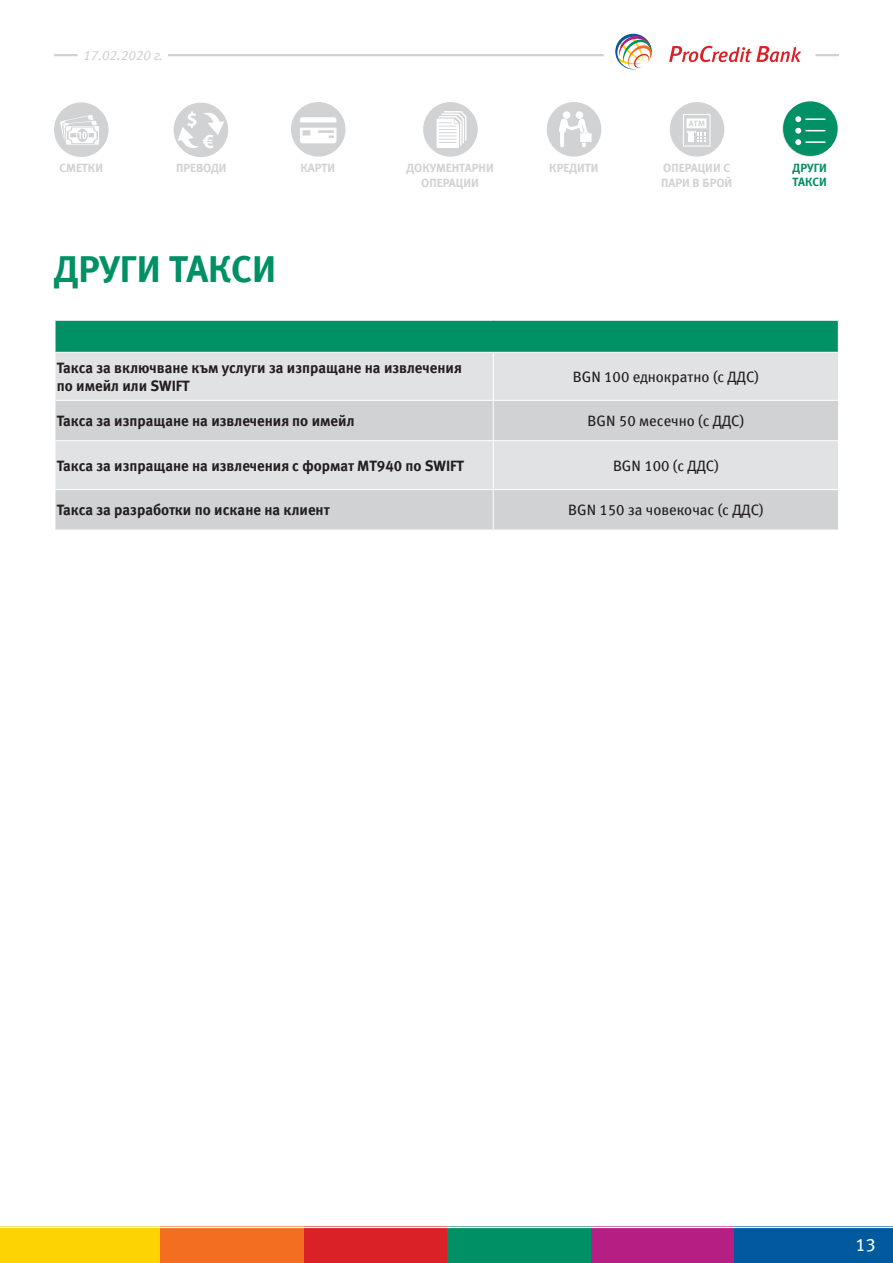
<style>
.page{position:relative;width:893px;height:1263px;background:#fff}
.page>*{position:absolute;margin:0;border:0;box-sizing:border-box;transform-origin:0 0}
.t1{font:37.5px "Meta Bold Cyr LF";color:#009065}
.t2{font:18px "Meta Book Cyr LF";color:#fff}
.t3{font:15px/18px "Meta Bold Cyr LF";color:#231f20}
.t4{font:15px "Meta Book Cyr LF";color:#231f20}
.t5{font:italic 13.5px "Meta Book Cyr LF";color:#d1d2d4}
.t6{font:12px/14.4px "Meta Bold Cyr LF";color:#d1d2d4}
.t7{font:12px/14.4px "Meta Bold Cyr LF";color:#009065}
</style>
<div class="page">
<hr style="left:168px;top:54px;width:436px;height:2px;background:#d1d2d4">
<hr style="left:815px;top:54px;width:24px;height:2px;background:#d1d2d4">
<hr style="left:54px;top:54px;width:24px;height:2px;background:#d1d2d4">
<svg style="left:615px;top:34px;width:37px;height:35px"></svg>
<svg style="left:669px;top:46px;width:132px;height:16px"></svg>
<div style="left:670px;top:102px;width:54px;height:55px;background:#d1d2d4;border-radius:50%"></div>
<div style="left:683px;top:114px;width:27px;height:32px;border:1px solid #fff"></div>
<svg style="left:687px;top:118px;width:19px;height:24px"></svg>
<svg style="left:174px;top:103px;width:54px;height:54px"></svg>
<div style="left:291px;top:102px;width:54px;height:55px;background:#d1d2d4;border-radius:50%"></div>
<svg style="left:300px;top:128px;width:36px;height:15px"></svg>
<svg style="left:300px;top:117px;width:36px;height:5px"></svg>
<div style="left:547px;top:102px;width:54px;height:55px;background:#d1d2d4;border-radius:50%"></div>
<div style="left:576px;top:111px;width:7px;height:8px;background:#fff;border-radius:50%"></div>
<div style="left:563px;top:111px;width:7px;height:8px;background:#fff;border-radius:50%"></div>
<svg style="left:559px;top:119px;width:33px;height:28px"></svg>
<div style="left:423px;top:102px;width:55px;height:55px;background:#d1d2d4;border-radius:50%"></div>
<svg style="left:437px;top:111px;width:29px;height:37px"></svg>
<div style="left:54px;top:102px;width:55px;height:55px;background:#d1d2d4;border-radius:50%"></div>
<svg style="left:60px;top:115px;width:39px;height:30px"></svg>
<svg style="left:782px;top:102px;width:55px;height:55px"></svg>
<div style="left:783px;top:101px;width:55px;height:55px;background:#009065;border-radius:50%"></div>
<svg style="left:795px;top:116px;width:30px;height:30px"></svg>
<hr style="left:805px;top:141px;width:20px;height:2px;background:#fff">
<div style="left:55px;top:320px;width:784px;height:32px;background:#009065"></div>
<div style="left:56px;top:353px;width:782px;height:47px;background:#e1e2e4"></div>
<svg style="left:56px;top:401px;width:782px;height:129px;background:#d7d8da"></svg>
<hr style="left:56px;top:440px;width:437px;height:1px;background:#fff">
<hr style="left:56px;top:489px;width:437px;height:1px;background:#fff">
<hr style="left:493px;top:353px;width:1px;height:47px;background:#fff">
<hr style="left:493px;top:401px;width:1px;height:39px;background:#fff">
<hr style="left:493px;top:440px;width:346px;height:1px;background:#fff">
<hr style="left:493px;top:441px;width:1px;height:48px;background:#fff">
<hr style="left:493px;top:489px;width:346px;height:1px;background:#fff">
<hr style="left:493px;top:490px;width:1px;height:40px;background:#fff">
<hr style="left:54px;top:319px;width:439px;height:2px;background:#fff">
<hr style="left:54px;top:321px;width:2px;height:31px;background:#fff">
<hr style="left:493px;top:319px;width:346px;height:2px;background:#fff">
<hr style="left:838px;top:321px;width:1px;height:31px;background:#fff">
<div style="left:0;top:1227px;width:160px;height:36px;background:#fed304"></div>
<div style="left:160px;top:1227px;width:144px;height:36px;background:#f36e21"></div>
<div style="left:304px;top:1227px;width:143px;height:36px;background:#da2128"></div>
<div style="left:447px;top:1227px;width:144px;height:36px;background:#009065"></div>
<div style="left:591px;top:1227px;width:144px;height:36px;background:#b51e83"></div>
<div style="left:735px;top:1227px;width:158px;height:36px;background:#015a9d"></div>
<hr style="left:0;top:1226px;width:893px;height:2px;background:#fff">
<p class="t5" style="left:83px;top:47px;width:81px">17.02.2020 г.</p>
<p class="t6" style="left:59px;top:160px;width:45px">СМЕТКИ</p>
<p class="t6" style="left:661px;top:161px;width:73px">ОПЕРАЦИИ С<br>ПАРИ В БРОЙ</p>
<p class="t6" style="left:176px;top:161px;width:52px">ПРЕВОДИ</p>
<p class="t6" style="left:300px;top:161px;width:36px">КАРТИ</p>
<p class="t6" style="left:406px;top:161px;width:89px">ДОКУМЕНТАРНИ</p>
<p class="t6" style="left:549px;top:161px;width:51px">КРЕДИТИ</p>
<p class="t6" style="left:421px;top:175px;width:59px">ОПЕРАЦИИ</p>
<h1 class="t1" style="left:54px;top:246px;width:224px">ДРУГИ ТАКСИ</h1>
<p class="t7" style="left:793px;top:160px;width:36px">ДРУГИ<br>ТАКСИ</p>
<p class="t3" style="left:57px;top:358px;width:406px">Такса за включване към услуги за изпращане на извлечения по имейл или SWIFT</p>
<p class="t4" style="left:573px;top:368px;width:188px">BGN 100 еднократно (с ДДС)</p>
<p class="t3" style="left:57px;top:412px;width:299px">Такса за изпращане на извлечения по имейл</p>
<p class="t4" style="left:588px;top:412px;width:158px">BGN 50 месечно (с ДДС)</p>
<p class="t3" style="left:57px;top:456px;width:408px">Такса за изпращане на извлечения с формат МТ940 по SWIFT</p>
<p class="t4" style="left:613px;top:457px;width:107px">BGN 100 (с ДДС)</p>
<p class="t3" style="left:57px;top:501px;width:274px">Такса за разработки по искане на клиент</p>
<p class="t4" style="left:568px;top:502px;width:197px">BGN 150 за човекочас (с ДДС)</p>
<p class="t2" style="left:856px;top:1234px;width:22px">13</p>
</div>
